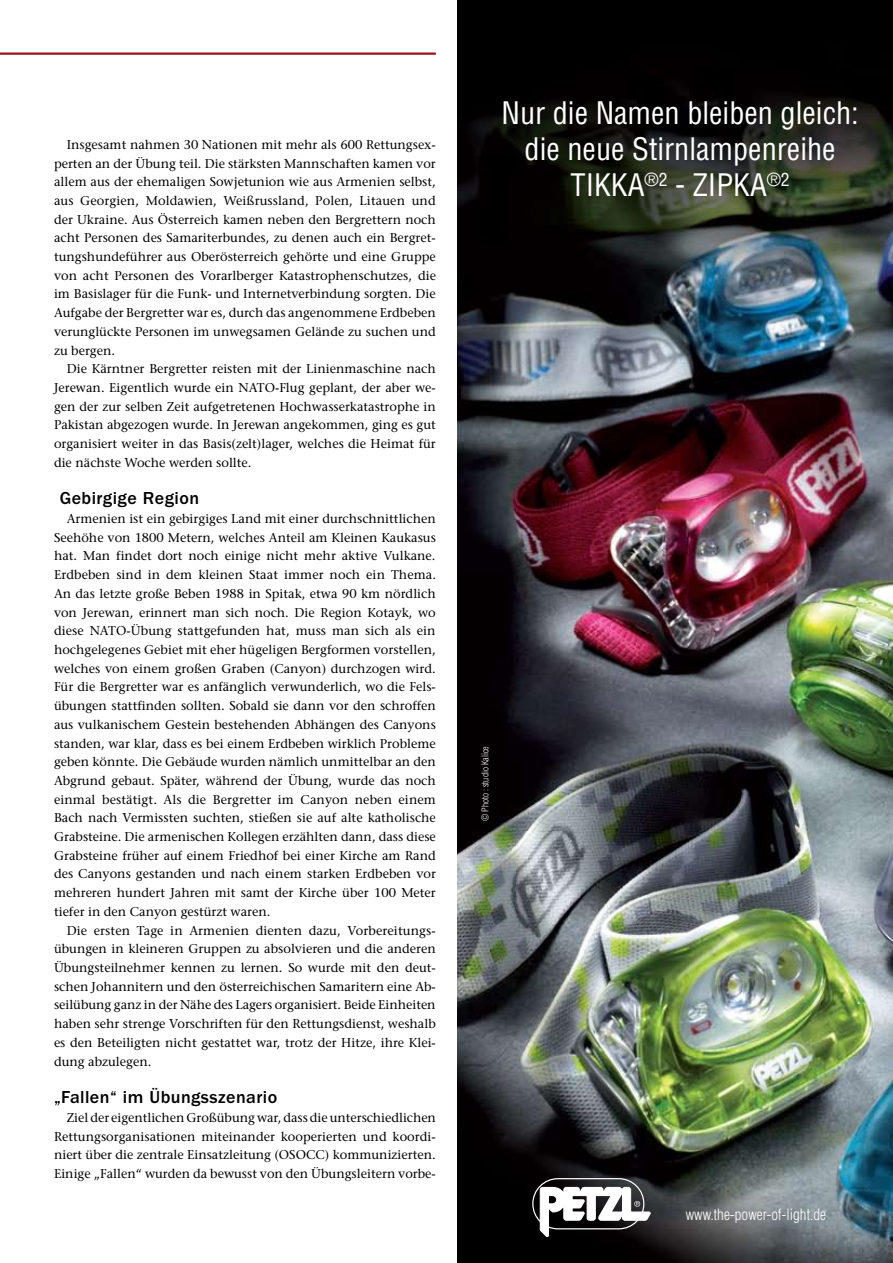
<style>
.page{position:relative;width:893px;height:1263px;background:#fff}
.page>*{position:absolute;margin:0;border:0;box-sizing:border-box;transform-origin:0 0}
.t1{font:condensed 30.3px/36.3px "Helvetica LT Std";color:#fff;text-align:center}
.t2{font:500 18px "ITC Franklin Gothic Std";letter-spacing:.025em;color:#000}
.t3{font:300 condensed 15.15px "Helvetica LT Std";color:#fff}
.t4{font:500 12.75px/18.8px "Stone Serif Std";color:#000;text-align:justify}
.t5{font:300 condensed 9.15px "Helvetica LT Std";color:#fff}
</style>
<div class="page">
<hr style="left:0;top:53px;width:436px;height:2px;background:#a00e1c">
<img style="left:457px;top:0;width:436px;height:1263px">
<div style="left:532px;top:1178px;width:112px;height:51px;border:1px solid #fff;border-radius:25px"></div>
<svg style="left:540px;top:1186px;width:111px;height:51px"></svg>
<p class="t4" style="left:54px;top:135px;width:383px;text-indent:13px">Insgesamt nahmen 30 Nationen mit mehr als 600 Rettungsex&shy;perten an der Übung teil. Die stärksten Mannschaften kamen vor allem aus der ehemaligen Sowjetunion wie aus Armenien selbst, aus Georgien, Moldawien, Weißrussland, Polen, Litauen und der Ukraine. Aus Österreich kamen neben den Bergrettern noch acht Personen des Samariterbundes, zu denen auch ein Bergret&shy;tungshundeführer aus Oberösterreich gehörte und eine Gruppe von acht Personen des Vorarlberger Katastrophenschutzes, die im Basislager für die Funk- und Internetverbindung sorgten. Die Aufgabe der Bergretter war es, durch das angenommene Erdbeben verunglückte Personen im unwegsamen Gelände zu suchen und zu bergen.</p>
<p class="t4" style="left:54px;top:359px;width:383px;text-indent:13px">Die Kärntner Bergretter reisten mit der Linienmaschine nach Jerewan. Eigentlich wurde ein NATO-Flug geplant, der aber we&shy;gen der zur selben Zeit aufgetretenen Hochwasserkatastrophe in Pakistan abgezogen wurde. In Jerewan angekommen, ging es gut organisiert weiter in das Basis(zelt)lager, welches die Heimat für die nächste Woche werden sollte.</p>
<h2 class="t2" style="left:60px;top:488px;width:141px">Gebirgige Region</h2>
<p class="t4" style="left:54px;top:509px;width:384px;text-indent:13px">Armenien ist ein gebirgiges Land mit einer durchschnittlichen Seehöhe von 1800 Metern, welches Anteil am Kleinen Kaukasus hat. Man findet dort noch einige nicht mehr aktive Vulkane.<br>Erdbeben sind in dem kleinen Staat immer noch ein Thema.<br>An das letzte große Beben 1988 in Spitak, etwa 90 km nördlich von Jerewan, erinnert man sich noch. Die Region Kotayk, wo diese NATO-Übung stattgefunden hat, muss man sich als ein hochgelegenes Gebiet mit eher hügeligen Bergformen vorstellen, welches von einem großen Graben (Canyon) durchzogen wird.<br>Für die Bergretter war es anfänglich verwunderlich, wo die Fels&shy;übungen stattfinden sollten. Sobald sie dann vor den schroffen aus vulkanischem Gestein bestehenden Abhängen des Canyons standen, war klar, dass es bei einem Erdbeben wirklich Probleme geben könnte. Die Gebäude wurden nämlich unmittelbar an den Abgrund gebaut. Später, während der Übung, wurde das noch einmal bestätigt. Als die Bergretter im Canyon neben einem Bach nach Vermissten suchten, stießen sie auf alte katholische Grabsteine. Die armenischen Kollegen erzählten dann, dass diese Grabsteine früher auf einem Friedhof bei einer Kirche am Rand des Canyons gestanden und nach einem starken Erdbeben vor mehreren hundert Jahren mit samt der Kirche über 100 Meter tiefer in den Canyon gestürzt waren.</p>
<p class="t4" style="left:54px;top:921px;width:383px;text-indent:13px">Die ersten Tage in Armenien dienten dazu, Vorbereitungs&shy;übungen in kleineren Gruppen zu absolvieren und die anderen Übungsteilnehmer kennen zu lernen. So wurde mit den deut&shy;schen Johannitern und den österreichischen Samaritern eine Ab&shy;seilübung ganz in der Nähe des Lagers organisiert. Beide Einheiten haben sehr strenge Vorschriften für den Rettungsdienst, weshalb es den Beteiligten nicht gestattet war, trotz der Hitze, ihre Klei&shy;dung abzulegen.</p>
<h2 class="t2" style="left:54px;top:1087px;width:225px">„Fallen“ im Übungsszenario</h2>
<p class="t4" style="left:54px;top:1108px;width:383px;text-indent:13px">Ziel der eigentlichen Großübung war, dass die unterschiedlichen Rettungsorganisationen miteinander kooperierten und koordi&shy;niert über die zentrale Einsatzleitung (OSOCC) kommunizierten.<br>Einige „Fallen“ wurden da bewusst von den Übungsleitern vorbe-</p>
<h1 class="t1" style="left:501px;top:94px;width:359px">Nur die Namen bleiben gleich: die neue Stirnlampenreihe<br>TIKKA<sup>®2</sup> - ZIPKA<sup>®2</sup></h1>
<p class="t5" style="left:479px;top:821px;width:76px;rotate:-90deg">© Photo : studio Kalice</p>
<p class="t3" style="left:686px;top:1205px;width:142px">www.the-power-of-light.de</p>
</div>
